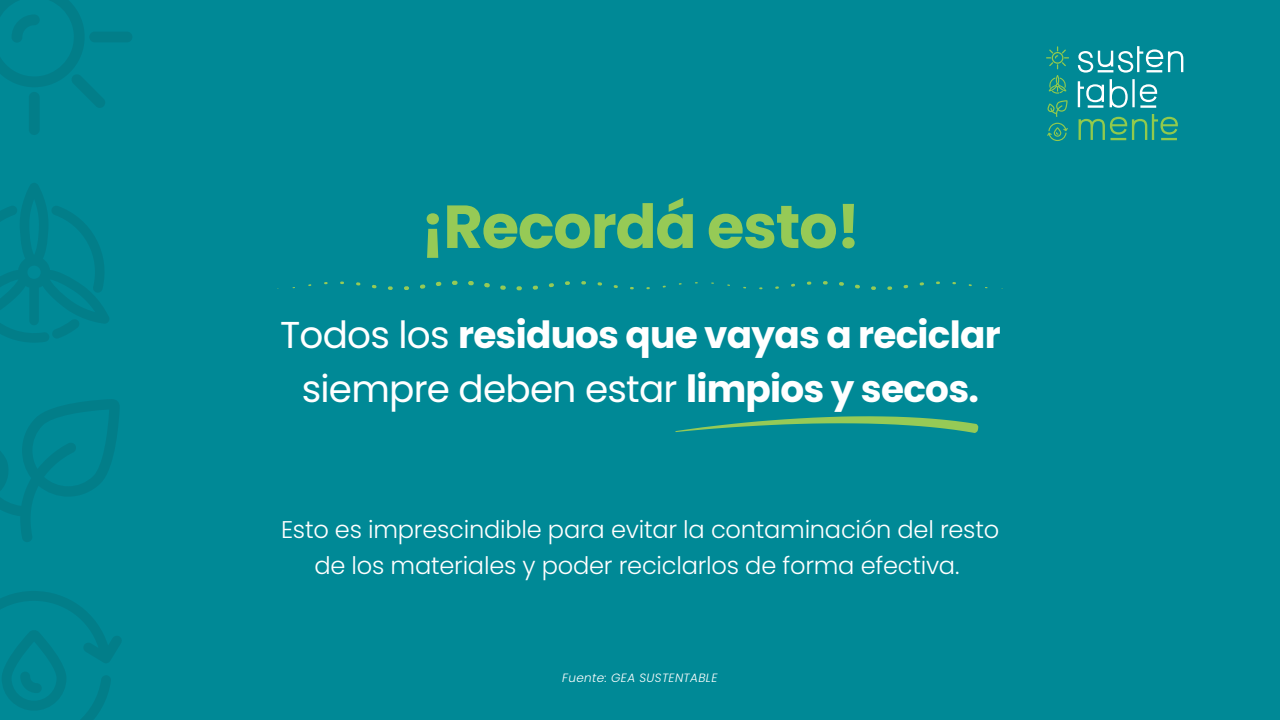
<style>
.page{position:relative;width:1280px;height:720px;background:#008996}
.page>*{position:absolute;margin:0;border:0;box-sizing:border-box;transform-origin:0 0}
.t1{font:700 60.6px "Poppins";letter-spacing:-.02em;color:#96ca56}
.t2{font:700 37.4px/54.2px "Poppins";letter-spacing:-.02em;color:#fff;text-align:center}
.t3{font:300 24.1px/36.2px "Poppins";letter-spacing:-.01em;color:#fff;text-align:center}
.t4{font:italic 300 12px "Poppins";letter-spacing:.03em;color:#fff}
.s1{font-weight:400}
</style>
<div class="page">
<div style="left:29px;top:92px;width:11px;height:43px;background:#027e89;border-radius:5px"></div>
<svg style="left:0;top:0;width:132px;height:108px"></svg>
<svg style="left:0;top:399px;width:119px;height:143px"></svg>
<svg style="left:0;top:591px;width:121px;height:129px"></svg>
<svg style="left:0;top:183px;width:109px;height:159px"></svg>
<svg style="left:920px;top:282px;width:4px;height:4px"></svg>
<svg style="left:903px;top:285px;width:5px;height:3px"></svg>
<svg style="left:887px;top:286px;width:5px;height:4px"></svg>
<svg style="left:871px;top:286px;width:5px;height:4px"></svg>
<svg style="left:855px;top:285px;width:5px;height:4px"></svg>
<svg style="left:839px;top:282px;width:5px;height:4px"></svg>
<svg style="left:823px;top:281px;width:5px;height:4px"></svg>
<svg style="left:807px;top:281px;width:4px;height:4px"></svg>
<svg style="left:791px;top:284px;width:4px;height:3px"></svg>
<svg style="left:775px;top:286px;width:4px;height:3px"></svg>
<svg style="left:614px;top:285px;width:4px;height:3px"></svg>
<svg style="left:597px;top:282px;width:5px;height:4px"></svg>
<svg style="left:581px;top:281px;width:5px;height:4px"></svg>
<svg style="left:565px;top:281px;width:5px;height:4px"></svg>
<svg style="left:549px;top:283px;width:5px;height:4px"></svg>
<svg style="left:533px;top:286px;width:5px;height:4px"></svg>
<svg style="left:516px;top:286px;width:6px;height:4px"></svg>
<svg style="left:500px;top:285px;width:6px;height:5px"></svg>
<svg style="left:484px;top:283px;width:6px;height:5px"></svg>
<svg style="left:468px;top:281px;width:6px;height:4px"></svg>
<svg style="left:452px;top:281px;width:6px;height:4px"></svg>
<svg style="left:436px;top:282px;width:5px;height:4px"></svg>
<svg style="left:420px;top:284px;width:5px;height:5px"></svg>
<svg style="left:404px;top:286px;width:5px;height:4px"></svg>
<svg style="left:388px;top:286px;width:5px;height:4px"></svg>
<svg style="left:372px;top:285px;width:5px;height:3px"></svg>
<svg style="left:356px;top:282px;width:4px;height:4px"></svg>
<svg style="left:675px;top:416px;width:303px;height:17px"></svg>
<svg style="left:1046px;top:46px;width:23px;height:23px"></svg>
<svg style="left:1047px;top:100px;width:21px;height:17px"></svg>
<svg style="left:1047px;top:123px;width:21px;height:18px"></svg>
<svg style="left:1049px;top:75px;width:18px;height:19px"></svg>
<svg style="left:1078px;top:46px;width:105px;height:27px"></svg>
<svg style="left:1078px;top:81px;width:26px;height:26px"></svg>
<hr style="left:1088px;top:105px;width:15px;height:3px;background:#fff">
<svg style="left:1110px;top:79px;width:18px;height:29px"></svg>
<hr style="left:1132px;top:79px;width:3px;height:28px;background:#fff">
<hr style="left:1140px;top:105px;width:16px;height:3px;background:#fff">
<svg style="left:1140px;top:84px;width:17px;height:18px"></svg>
<svg style="left:1079px;top:114px;width:99px;height:26px"></svg>
<h1 class="t1" style="left:421px;top:192px;width:441px">¡Recordá esto!</h1>
<h2 class="t2" style="left:280px;top:308px;width:722px"><span class="s1">Todos los</span> residuos que vayas a reciclar <span class="s1">siempre deben estar</span> limpios y secos.</h2>
<p class="t3" style="left:281px;top:511px;width:720px">Esto es imprescindible para evitar la contaminación del resto de los materiales y poder reciclarlos de forma efectiva.</p>
<p class="t4" style="left:562px;top:671px;width:157px">Fuente: GEA SUSTENTABLE</p>
</div>
